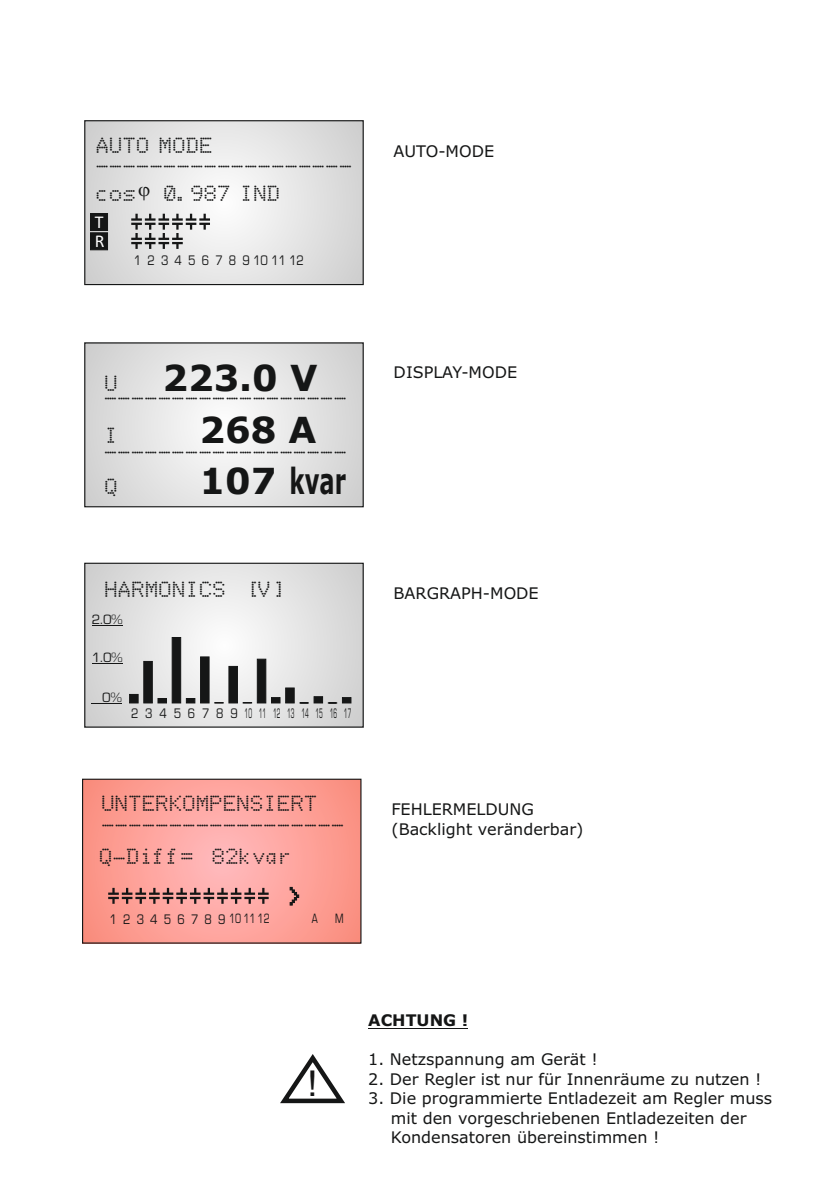
<style>
.page{position:relative;width:840px;height:1191px;background:#fff}
.page>*{position:absolute;margin:0;border:0;box-sizing:border-box;transform-origin:0 0}
.t1{font:700 36px/51.2px "Verdana";color:#151616}
.t2{font:35.6px "Arial";color:#151616}
.t3{font:18px/20px "Dot Matrix";color:#151616}
.t4{font:18px/19.2px "Calibri";color:#fff}
.t5{font:16px/19.4px "Verdana";color:#151616}
.t6{font:700 16px "Verdana";color:#151616}
.t7{font:14.4px "Eurostile";color:#151616;scale:.85 1}
.t8{font:14.4px "Eurostile";letter-spacing:.275em;color:#151616;scale:.85 1}
.t9{font:14px "Eurostile";color:#151616}
.t10{font:14px "Eurostile";color:#151616;scale:.71 1}
.s1{font-size:14px}
</style>
<div class="page">
<svg style="left:280px;top:1054px;width:65px;height:50px"></svg>
<hr style="left:368px;top:1027px;width:100px;height:1px;background:#151616">
<svg style="left:86px;top:122px;width:275px;height:161px"></svg>
<div style="left:84px;top:120px;width:279px;height:165px;border:1px solid #151616"></div>
<svg style="left:84px;top:780px;width:275px;height:161px"></svg>
<div style="left:82px;top:778px;width:279px;height:165px;border:1px solid #151616"></div>
<svg style="left:86px;top:344px;width:275px;height:161px"></svg>
<div style="left:84px;top:342px;width:279px;height:165px;border:1px solid #151616"></div>
<svg style="left:131px;top:214px;width:79px;height:35px"></svg>
<svg style="left:108px;top:888px;width:160px;height:15px"></svg>
<svg style="left:289px;top:887px;width:10px;height:18px"></svg>
<svg style="left:90px;top:213px;width:18px;height:37px"></svg>
<svg style="left:86px;top:564px;width:275px;height:161px"></svg>
<div style="left:84px;top:562px;width:279px;height:165px;border:1px solid #151616"></div>
<hr style="left:92px;top:625px;width:30px;height:1px;background:#151616">
<hr style="left:92px;top:663px;width:30px;height:1px;background:#151616">
<hr style="left:92px;top:703px;width:30px;height:1px;background:#151616">
<svg style="left:129px;top:637px;width:165px;height:66px"></svg>
<svg style="left:300px;top:696px;width:36px;height:7px"></svg>
<svg style="left:342px;top:697px;width:9px;height:6px"></svg>
<svg style="left:139px;top:186px;width:10px;height:14px"></svg>
<p class="t3" style="left:97px;top:137px;width:258px">AUTO MODE -------------------</p>
<p class="t3" style="left:97px;top:185px;width:42px">cos</p>
<p class="t3" style="left:164px;top:185px;width:118px">0.987 IND</p>
<p class="t4" style="left:95px;top:213px;width:11px">T<br>R</p>
<p class="t7" style="left:134px;top:256px;width:201px">1 2 3 4 5 6 7 8 9 10 11 12</p>
<p class="t5" style="left:393px;top:143px;width:102px">AUTO-MODE</p>
<h1 class="t1" style="left:199px;top:355px;width:148px;text-indent:-37px">223.0 V<br>268 A<br>107 kvar</h1>
<p class="t3" style="left:105px;top:375px;width:15px">U</p>
<p class="t3" style="left:105px;top:428px;width:15px">I</p>
<p class="t3" style="left:105px;top:479px;width:15px">Q</p>
<p class="t3" style="left:105px;top:388px;width:244px">------------------</p>
<p class="t3" style="left:105px;top:442px;width:244px">------------------</p>
<p class="t3" style="left:105px;top:581px;width:181px">HARMONICS [V]</p>
<p class="t9" style="left:92px;top:614px;width:32px">2.0%</p>
<p class="t9" style="left:92px;top:652px;width:32px">1.0%</p>
<p class="t9" style="left:102px;top:692px;width:21px">0%</p>
<p class="t8" style="left:131px;top:708px;width:260px">2345678910 11 12 13 14 15 16 17</p>
<p class="t3" style="left:102px;top:795px;width:245px">UNTERKOMPENSIERT ------------------</p>
<p class="t3" style="left:100px;top:848px;width:195px">Q-Diff= 82kvar</p>
<p class="t7" style="left:109px;top:914px;width:190px">1 2 3 4 5 6 7 8 9 <span class="s1">10 11 12</span></p>
<p class="t10" style="left:311px;top:914px;width:46px">A M</p>
<p class="t5" style="left:393px;top:364px;width:125px">DISPLAY-MODE</p>
<p class="t5" style="left:393px;top:585px;width:146px">BARGRAPH-MODE</p>
<p class="t5" style="left:391px;top:801px;width:193px">FEHLERMELDUNG (Backlight veränderbar)</p>
<h2 class="t2" style="left:307px;top:1070px;width:11px">!</h2>
<p class="t6" style="left:368px;top:1014px;width:101px">ACHTUNG !</p>
<p class="t5" style="left:368px;top:1051px;width:231px">1. Netzspannung am Gerät !</p>
<p class="t5" style="left:368px;top:1070px;width:394px">2. Der Regler ist nur für Innenräume zu nutzen !</p>
<p class="t5" style="left:390px;top:1090px;width:382px;text-indent:-23px">3. Die programmierte Entladezeit am Regler muss mit den vorgeschriebenen Entladezeiten der<br>Kondensatoren übereinstimmen !</p>
</div>
